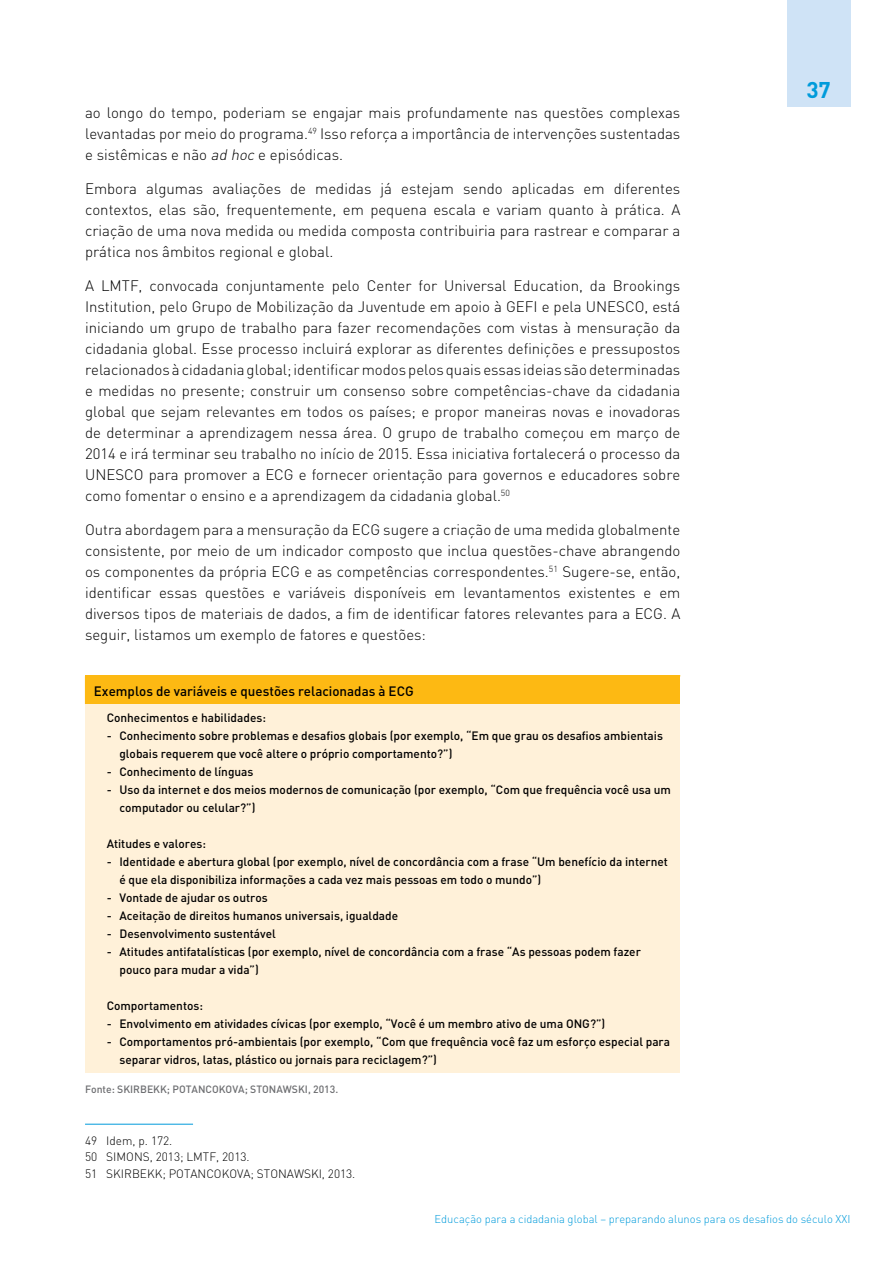
<style>
.page{position:relative;width:893px;height:1263px;background:#fff}
.page>*{position:absolute;margin:0;border:0;box-sizing:border-box;transform-origin:0 0}
.t1{font:700 22.5px "DIN";color:#009bdb}
.t2{font:300 15px/21px "DIN";color:#000;text-align:justify}
.t3{font:500 13.5px "DIN";color:#000}
.t4{font:500 12px/18px "DIN";color:#000}
.t5{font:300 12px/16.5px "DIN";color:#000}
.t6{font:300 11.25px "DIN";color:#009bdb}
.t7{font:500 10.5px "DIN";color:#6d6e71}
.s1{font-style:italic}
</style>
<div class="page">
<div style="left:787px;top:0;width:63px;height:106px;background:#cfe3f6"></div>
<div style="left:85px;top:676px;width:595px;height:28px;background:#fdb913"></div>
<div style="left:85px;top:704px;width:595px;height:369px;background:#fff1d9"></div>
<hr style="left:85px;top:675px;width:595px;height:1px;background:#fdb913">
<hr style="left:85px;top:1124px;width:108px;height:1px;background:#009bdb">
<p class="t2" style="left:85px;top:102px;width:597px">ao longo do tempo, poderiam se engajar mais profundamente nas questões complexas levantadas por meio do programa.<sup>49</sup> Isso reforça a importância de intervenções sustentadas e sistêmicas e não <span class="s1">ad hoc</span> e episódicas.</p>
<p class="t2" style="left:85px;top:178px;width:597px">Embora algumas avaliações de medidas já estejam sendo aplicadas em diferentes contextos, elas são, frequentemente, em pequena escala e variam quanto à prática. A criação de uma nova medida ou medida composta contribuiria para rastrear e comparar a prática nos âmbitos regional e global.</p>
<p class="t2" style="left:85px;top:275px;width:597px">A LMTF, convocada conjuntamente pelo Center for Universal Education, da Brookings Institution, pelo Grupo de Mobilização da Juventude em apoio à GEFI e pela UNESCO, está iniciando um grupo de trabalho para fazer recomendações com vistas à mensuração da cidadania global. Esse processo incluirá explorar as diferentes definições e pressupostos relacionados à cidadania global; identificar modos pelos quais essas ideias são determinadas e medidas no presente; construir um consenso sobre competências-chave da cidadania global que sejam relevantes em todos os países; e propor maneiras novas e inovadoras de determinar a aprendizagem nessa área. O grupo de trabalho começou em março de 2014 e irá terminar seu trabalho no início de 2015. Essa iniciativa fortalecerá o processo da UNESCO para promover a ECG e fornecer orientação para governos e educadores sobre como fomentar o ensino e a aprendizagem da cidadania global.<sup>50</sup></p>
<p class="t2" style="left:85px;top:519px;width:597px">Outra abordagem para a mensuração da ECG sugere a criação de uma medida globalmente consistente, por meio de um indicador composto que inclua questões-chave abrangendo os componentes da própria ECG e as competências correspondentes.<sup>51</sup> Sugere-se, então, identificar essas questões e variáveis disponíveis em levantamentos existentes e em diversos tipos de materiais de dados, a fim de identificar fatores relevantes para a ECG. A seguir, listamos um exemplo de fatores e questões:</p>
<p class="t3" style="left:94px;top:682px;width:321px">Exemplos de variáveis e questões relacionadas à ECG</p>
<p class="t4" style="left:107px;top:709px;width:161px">Conhecimentos e habilidades:</p>
<p class="t4" style="left:119px;top:727px;width:545px;text-indent:-13px">- Conhecimento sobre problemas e desafios globais (por exemplo, “Em que grau os desafios ambientais globais requerem que você altere o próprio comportamento?”)</p>
<p class="t4" style="left:107px;top:763px;width:148px">- Conhecimento de línguas</p>
<p class="t4" style="left:119px;top:781px;width:553px;text-indent:-13px">- Uso da internet e dos meios modernos de comunicação (por exemplo, “Com que frequência você usa um computador ou celular?”)</p>
<p class="t4" style="left:107px;top:835px;width:101px">Atitudes e valores:</p>
<p class="t4" style="left:119px;top:853px;width:550px;text-indent:-13px">- Identidade e abertura global (por exemplo, nível de concordância com a frase “Um benefício da internet é que ela disponibiliza informações a cada vez mais pessoas em todo o mundo”)</p>
<p class="t4" style="left:107px;top:889px;width:163px">- Vontade de ajudar os outros</p>
<p class="t4" style="left:107px;top:907px;width:293px">- Aceitação de direitos humanos universais, igualdade</p>
<p class="t4" style="left:107px;top:925px;width:171px">- Desenvolvimento sustentável</p>
<p class="t4" style="left:119px;top:943px;width:523px;text-indent:-13px">- Atitudes antifatalísticas (por exemplo, nível de concordância com a frase “As pessoas podem fazer pouco para mudar a vida”)</p>
<p class="t4" style="left:107px;top:997px;width:98px">Comportamentos:</p>
<p class="t4" style="left:107px;top:1015px;width:500px">- Envolvimento em atividades cívicas (por exemplo, “Você é um membro ativo de uma ONG?”)</p>
<p class="t4" style="left:119px;top:1033px;width:552px;text-indent:-13px">- Comportamentos pró-ambientais (por exemplo, “Com que frequência você faz um esforço especial para separar vidros, latas, plástico ou jornais para reciclagem?”)</p>
<p class="t7" style="left:85px;top:1083px;width:255px">Fonte: SKIRBEKK; POTANCOKOVA; STONAWSKI, 2013.</p>
<p class="t5" style="left:85px;top:1132px;width:272px">49 Idem, p. 172.<br>50 SIMONS, 2013; LMTF, 2013.<br>51 SKIRBEKK; POTANCOKOVA; STONAWSKI, 2013.</p>
<h1 class="t1" style="left:806px;top:75px;width:26px">37</h1>
<p class="t6" style="left:435px;top:1212px;width:417px">Educação para a cidadania global – preparando alunos para os desafios do século XXI</p>
</div>
